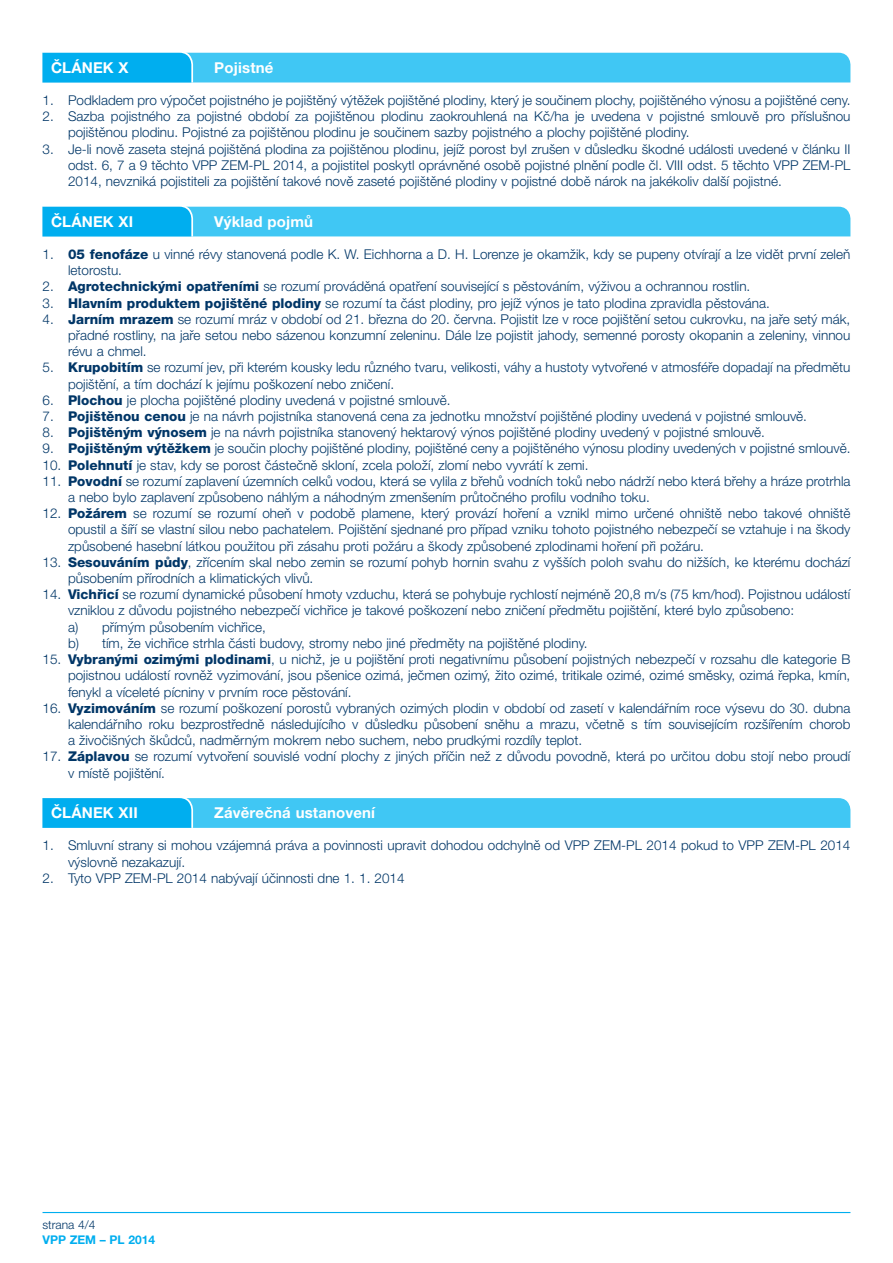
<style>
.page{position:relative;width:893px;height:1263px;background:#fff}
.page>*{position:absolute;margin:0;border:0;box-sizing:border-box;transform-origin:0 0}
.t1{font:700 15px "Helvetica Neue LT Pro";letter-spacing:.01em;color:#fff}
.t2{font:300 13.5px/16.2px "Helvetica Neue LT Pro";color:#003667}
.t3{font:700 12px "Helvetica Neue LT Pro";color:#00aeef}
.t4{font:300 12px "Helvetica Neue LT Pro";color:#003667}
.s1{font-weight:800}
</style>
<div class="page">
<hr style="left:43px;top:1212px;width:807px;height:1px;background:#00aeef">
<svg style="left:43px;top:52px;width:807px;height:30px;background:#39c3f3"></svg>
<svg style="left:43px;top:206px;width:807px;height:30px;background:#39c3f3"></svg>
<svg style="left:43px;top:798px;width:807px;height:30px;background:#35c2f3"></svg>
<p class="t1" style="left:51px;top:58px;width:79px">ČLÁNEK X</p>
<p class="t1" style="left:214px;top:58px;width:61px">Pojistné</p>
<p class="t2" style="left:43px;top:92px;width:807px">1. Podkladem pro výpočet pojistného je pojištěný výtěžek pojištěné plodiny, který je součinem plochy, pojištěného výnosu a pojištěné ceny.</p>
<p class="t2" style="left:68px;top:108px;width:784px;text-indent:-26px">2. Sazba pojistného za pojistné období za pojištěnou plodinu zaokrouhlená na Kč/ha je uvedena v pojistné smlouvě pro příslušnou pojištěnou plodinu. Pojistné za pojištěnou plodinu je součinem sazby pojistného a plochy pojištěné plodiny.</p>
<p class="t2" style="left:68px;top:140px;width:784px;text-align:justify;text-indent:-26px">3. Je-li nově zaseta stejná pojištěná plodina za pojištěnou plodinu, jejíž porost byl zrušen v důsledku škodné události uvedené v článku II odst. 6, 7 a 9 těchto VPP ZEM-PL 2014, a pojistitel poskytl oprávněné osobě pojistné plnění podle čl. VIII odst. 5 těchto VPP ZEM-PL 2014, nevzniká pojistiteli za pojištění takové nově zaseté pojištěné plodiny v pojistné době nárok na jakékoliv další pojistné.</p>
<p class="t1" style="left:51px;top:212px;width:84px">ČLÁNEK XI</p>
<p class="t1" style="left:214px;top:212px;width:100px">Výklad pojmů</p>
<p class="t2" style="left:68px;top:246px;width:784px;text-indent:-26px">1. <span class="s1">05 fenofáze</span> u vinné révy stanovená podle K. W. Eichhorna a D. H. Lorenze je okamžik, kdy se pupeny otvírají a lze vidět první zeleň letorostu.</p>
<p class="t2" style="left:43px;top:278px;width:707px">2. <span class="s1">Agrotechnickými opatřeními</span> se rozumí prováděná opatření související s pěstováním, výživou a ochrannou rostlin.</p>
<p class="t2" style="left:43px;top:294px;width:726px">3. <span class="s1">Hlavním produktem pojištěné plodiny</span> se rozumí ta část plodiny, pro jejíž výnos je tato plodina zpravidla pěstována.</p>
<p class="t2" style="left:68px;top:311px;width:784px;text-align:justify;text-indent:-26px">4. <span class="s1">Jarním mrazem</span> se rozumí mráz v období od 21. března do 20. června. Pojistit lze v roce pojištění setou cukrovku, na jaře setý mák, přadné rostliny, na jaře setou nebo sázenou konzumní zeleninu. Dále lze pojistit jahody, semenné porosty okopanin a zeleniny, vinnou révu a chmel.</p>
<p class="t2" style="left:68px;top:359px;width:784px;text-indent:-26px">5. <span class="s1">Krupobitím</span> se rozumí jev, při kterém kousky ledu různého tvaru, velikosti, váhy a hustoty vytvořené v atmosféře dopadají na předmětu pojištění, a tím dochází k jejímu poškození nebo zničení.</p>
<p class="t2" style="left:43px;top:392px;width:407px">6. <span class="s1">Plochou</span> je plocha pojištěné plodiny uvedená v pojistné smlouvě.</p>
<p class="t2" style="left:43px;top:408px;width:763px">7. <span class="s1">Pojištěnou cenou</span> je na návrh pojistníka stanovená cena za jednotku množství pojištěné plodiny uvedená v pojistné smlouvě.</p>
<p class="t2" style="left:43px;top:424px;width:721px">8. <span class="s1">Pojištěným výnosem</span> je na návrh pojistníka stanovený hektarový výnos pojištěné plodiny uvedený v pojistné smlouvě.</p>
<p class="t2" style="left:43px;top:440px;width:807px">9. <span class="s1">Pojištěným výtěžkem</span> je součin plochy pojištěné plodiny, pojištěné ceny a pojištěného výnosu plodiny uvedených v pojistné smlouvě.</p>
<p class="t2" style="left:43px;top:456px;width:545px">10. <span class="s1">Polehnutí</span> je stav, kdy se porost částečně skloní, zcela položí, zlomí nebo vyvrátí k zemi.</p>
<p class="t2" style="left:68px;top:473px;width:784px;text-indent:-26px">11. <span class="s1">Povodní</span> se rozumí zaplavení územních celků vodou, která se vylila z břehů vodních toků nebo nádrží nebo která břehy a hráze protrhla a nebo bylo zaplavení způsobeno náhlým a náhodným zmenšením průtočného profilu vodního toku.</p>
<p class="t2" style="left:68px;top:505px;width:784px;text-align:justify;text-indent:-26px">12. <span class="s1">Požárem</span> se rozumí se rozumí oheň v podobě plamene, který provází hoření a vznikl mimo určené ohniště nebo takové ohniště opustil a šíří se vlastní silou nebo pachatelem. Pojištění sjednané pro případ vzniku tohoto pojistného nebezpečí se vztahuje i na škody způsobené hasební látkou použitou při zásahu proti požáru a škody způsobené zplodinami hoření při požáru.</p>
<p class="t2" style="left:68px;top:554px;width:784px;text-indent:-26px">13. <span class="s1">Sesouváním půdy</span>, zřícením skal nebo zemin se rozumí pohyb hornin svahu z vyšších poloh svahu do nižších, ke kterému dochází působením přírodních a klimatických vlivů.</p>
<p class="t2" style="left:68px;top:586px;width:784px;text-indent:-26px">14. <span class="s1">Vichřicí</span> se rozumí dynamické působení hmoty vzduchu, která se pohybuje rychlostí nejméně 20,8 m/s (75 km/hod). Pojistnou událostí vzniklou z důvodu pojistného nebezpečí vichřice je takové poškození nebo zničení předmětu pojištění, které bylo způsobeno:<br>a) přímým působením vichřice,<br>b) tím, že vichřice strhla části budovy, stromy nebo jiné předměty na pojištěné plodiny.</p>
<p class="t2" style="left:68px;top:651px;width:784px;text-align:justify;text-indent:-26px">15. <span class="s1">Vybranými ozimými plodinami</span>, u nichž, je u pojištění proti negativnímu působení pojistných nebezpečí v rozsahu dle kategorie B pojistnou událostí rovněž vyzimování, jsou pšenice ozimá, ječmen ozimý, žito ozimé, tritikale ozimé, ozimé směsky, ozimá řepka, kmín, fenykl a víceleté pícniny v prvním roce pěstování.</p>
<p class="t2" style="left:68px;top:699px;width:784px;text-align:justify;text-indent:-26px">16. <span class="s1">Vyzimováním</span> se rozumí poškození porostů vybraných ozimých plodin v období od zasetí v kalendářním roce výsevu do 30. dubna kalendářního roku bezprostředně následujícího v důsledku působení sněhu a mrazu, včetně s tím souvisejícím rozšířením chorob a živočišných škůdců, nadměrným mokrem nebo suchem, nebo prudkými rozdíly teplot.</p>
<p class="t2" style="left:68px;top:748px;width:784px;text-indent:-26px">17. <span class="s1">Záplavou</span> se rozumí vytvoření souvislé vodní plochy z jiných příčin než z důvodu povodně, která po určitou dobu stojí nebo proudí v místě pojištění.</p>
<p class="t1" style="left:51px;top:804px;width:88px">ČLÁNEK XII</p>
<p class="t1" style="left:214px;top:804px;width:162px">Závěrečná ustanovení</p>
<p class="t2" style="left:68px;top:837px;width:784px;text-indent:-26px">1. Smluvní strany si mohou vzájemná práva a povinnosti upravit dohodou odchylně od VPP ZEM-PL 2014 pokud to VPP ZEM-PL 2014 výslovně nezakazují.</p>
<p class="t2" style="left:43px;top:870px;width:364px">2. Tyto VPP ZEM-PL 2014 nabývají účinnosti dne 1. 1. 2014</p>
<p class="t4" style="left:43px;top:1218px;width:55px">strana 4/4</p>
<p class="t3" style="left:43px;top:1232px;width:114px">VPP ZEM – PL 2014</p>
</div>
